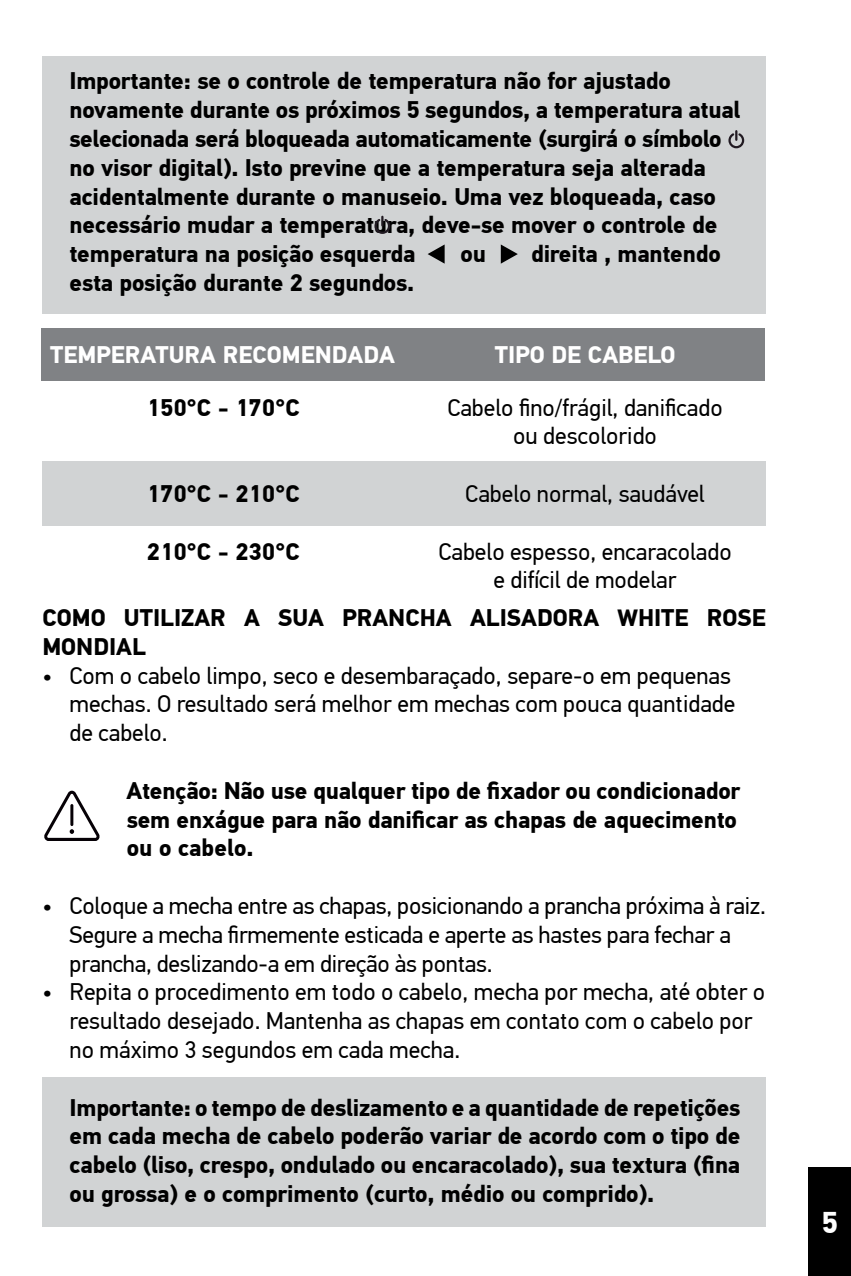
<style>
.page{position:relative;width:851px;height:1276px;background:#fff}
.page>*{position:absolute;margin:0;border:0;box-sizing:border-box;transform-origin:0 0}
.t1{font:700 30px "PF Din Text Pro";color:#fff}
.t2{font:700 24px/28.8px "PF Din Text Pro";letter-spacing:-.01em;color:#000}
.t3{font:24px/28.8px "PF Din Text Pro";color:#000}
.t4{font:700 24px "PF Din Text Pro";color:#fff}
</style>
<div class="page">
<div style="left:808px;top:1167px;width:42px;height:109px;background:#000"></div>
<div style="left:43px;top:1077px;width:722px;height:149px;background:#d1d3d4"></div>
<div style="left:43px;top:56px;width:722px;height:258px;background:#d1d3d4"></div>
<div style="left:42px;top:461px;width:723px;height:64px;background:#d1d3d4"></div>
<div style="left:42px;top:328px;width:723px;height:52px;background:#808285"></div>
<svg style="left:427px;top:245px;width:17px;height:19px"></svg>
<svg style="left:500px;top:244px;width:17px;height:20px"></svg>
<svg style="left:374px;top:215px;width:17px;height:19px"></svg>
<svg style="left:728px;top:130px;width:17px;height:19px"></svg>
<svg style="left:44px;top:790px;width:56px;height:51px"></svg>
<p class="t2" style="left:70px;top:67px;width:672px">Importante: se o controle de temperatura não for ajustado novamente durante os próximos 5 segundos, a temperatura atual selecionada será bloqueada automaticamente (surgirá o símbolo no visor digital). Isto previne que a temperatura seja alterada acidentalmente durante o manuseio. Uma vez bloqueada, caso necessário mudar a temperatura, deve-se mover o controle de temperatura na posição esquerda</p>
<p class="t2" style="left:460px;top:240px;width:27px">ou</p>
<p class="t2" style="left:531px;top:240px;width:191px">direita , mantendo</p>
<p class="t2" style="left:70px;top:269px;width:346px">esta posição durante 2 segundos.</p>
<p class="t4" style="left:50px;top:340px;width:346px">TEMPERATURA RECOMENDADA</p>
<p class="t4" style="left:494px;top:340px;width:182px">TIPO DE CABELO</p>
<p class="t2" style="left:147px;top:393px;width:154px">150°C - 170°C</p>
<p class="t2" style="left:147px;top:480px;width:154px">170°C - 210°C</p>
<p class="t2" style="left:147px;top:537px;width:154px">210°C - 230°C</p>
<p class="t3" style="left:447px;top:393px;width:277px;text-align:center">Cabelo fino/frágil, danificado ou descolorido</p>
<p class="t3" style="left:465px;top:479px;width:241px">Cabelo normal, saudável</p>
<p class="t3" style="left:438px;top:537px;width:295px;text-align:center">Cabelo espesso, encaracolado e difícil de modelar</p>
<p class="t2" style="left:43px;top:604px;width:724px">COMO UTILIZAR A SUA PRANCHA ALISADORA WHITE ROSE<br>MONDIAL</p>
<p class="t3" style="left:70px;top:661px;width:667px;text-indent:-27px">• Com o cabelo limpo, seco e desembaraçado, separe-o em pequenas mechas. O resultado será melhor em mechas com pouca quantidade de cabelo.</p>
<p class="t2" style="left:127px;top:776px;width:615px">Atenção: Não use qualquer tipo de fixador ou condicionador sem enxágue para não danificar as chapas de aquecimento ou o cabelo.</p>
<p class="t3" style="left:70px;top:891px;width:697px;text-indent:-27px">• Coloque a mecha entre as chapas, posicionando a prancha próxima à raiz.<br>Segure a mecha firmemente esticada e aperte as hastes para fechar a prancha, deslizando-a em direção às pontas.</p>
<p class="t3" style="left:70px;top:978px;width:697px;text-indent:-27px">• Repita o procedimento em todo o cabelo, mecha por mecha, até obter o resultado desejado. Mantenha as chapas em contato com o cabelo por no máximo 3 segundos em cada mecha.</p>
<p class="t2" style="left:70px;top:1093px;width:672px;text-align:justify">Importante: o tempo de deslizamento e a quantidade de repetições em cada mecha de cabelo poderão variar de acordo com o tipo de cabelo (liso, crespo, ondulado ou encaracolado), sua textura (fina ou grossa) e o comprimento (curto, médio ou comprido).</p>
<p class="t1" style="left:821px;top:1204px;width:18px">5</p>
</div>
